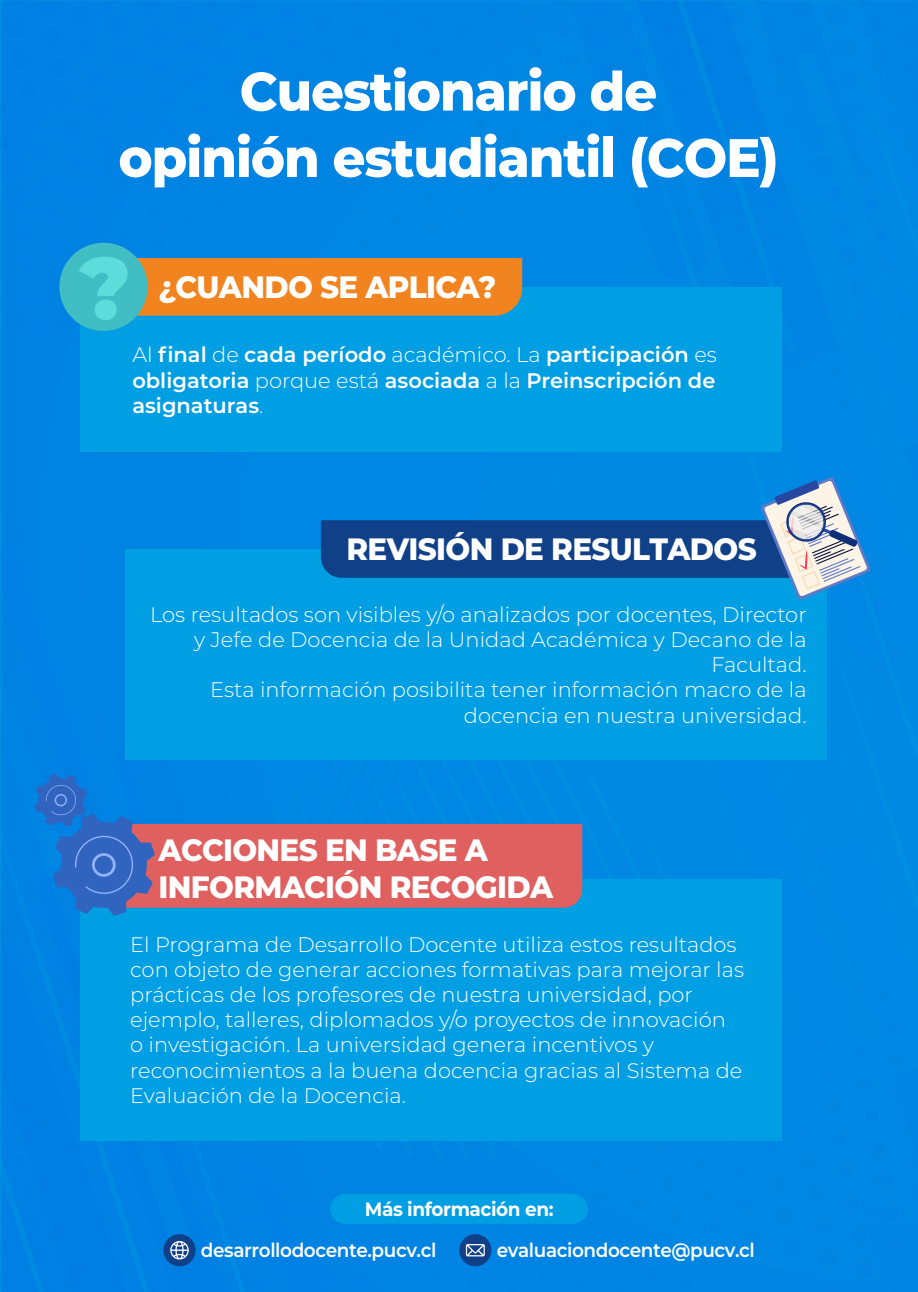
<style>
.page{position:relative;width:918px;height:1292px;background:#fff}
.page>*{position:absolute;margin:0;border:0;box-sizing:border-box;transform-origin:0 0}
.t1{font:800 54px/66.3px "Montserrat";letter-spacing:-.02em;color:#fff;text-align:center;scale:.95 1}
.t2{font:800 30.75px/36.8px "Montserrat";letter-spacing:-.02em;color:#fff;scale:.95 1}
.t3{font:300 21px/25.2px "Montserrat";color:#fff;text-align:right}
.t4{font:600 21px/25.2px "Montserrat";color:#fff;text-align:justify}
.t5{font:600 19.35px "Montserrat";letter-spacing:-.02em;color:#fff;scale:.95 1}
.t6{font:700 19.35px "Montserrat";letter-spacing:-.02em;color:#fff;scale:.95 1}
.s1{font-weight:300}
</style>
<div class="page">
<div style="left:1px;top:1px;width:917px;height:1291px;background:#0084e3"></div>
<div style="left:81px;top:287px;width:701px;height:165px;background:#009fe3"></div>
<div style="left:126px;top:549px;width:701px;height:210px;background:#009fe3"></div>
<div style="left:81px;top:879px;width:701px;height:261px;background:#009fe3"></div>
<div style="left:163px;top:1234px;width:33px;height:32px;background:#0f4088;border-radius:50%"></div>
<div style="left:459px;top:1234px;width:32px;height:32px;background:#0f4088;border-radius:50%"></div>
<svg style="left:466px;top:1244px;width:19px;height:12px"></svg>
<svg style="left:170px;top:1241px;width:19px;height:18px"></svg>
<div style="left:330px;top:1194px;width:258px;height:30px;background:#009fe3;border-radius:15px"></div>
<div style="left:59px;top:243px;width:89px;height:88px;background:#41bec4;border-radius:50%"></div>
<svg style="left:79px;top:257px;width:443px;height:63px"></svg>
<svg style="left:321px;top:477px;width:550px;height:123px"></svg>
<svg style="left:34px;top:774px;width:548px;height:142px;background:#6f71a1"></svg>
<h1 class="t1" style="left:118px;top:55px;width:696px">Cuestionario de<br>opinión estudiantil (COE)</h1>
<h2 class="t2" style="left:159px;top:267px;width:357px">¿CUANDO SE APLICA?</h2>
<p class="t4" style="left:132px;top:341px;width:586px"><span class="s1">Al</span> final <span class="s1">de</span> cada período <span class="s1">académico. La</span> participación <span class="s1">es </span>obligatoria <span class="s1">porque está</span> asociada <span class="s1">a la</span> Preinscripción de asignaturas<span class="s1">.</span></p>
<h2 class="t2" style="left:347px;top:529px;width:433px">REVISIÓN DE RESULTADOS</h2>
<p class="t3" style="left:150px;top:601px;width:658px">Los resultados son visibles y/o analizados por docentes, Director y Jefe de Docencia de la Unidad Académica y Decano de la Facultad.<br>Esta información posibilita tener información macro de la docencia en nuestra universidad.</p>
<h2 class="t2" style="left:159px;top:830px;width:417px">ACCIONES EN BASE A<br>INFORMACIÓN RECOGIDA</h2>
<p class="t3" style="left:130px;top:931px;width:615px;text-align:left">El Programa de Desarrollo Docente utiliza estos resultados con objeto de generar acciones formativas para mejorar las prácticas de los profesores de nuestra universidad, por ejemplo, talleres, diplomados y/o proyectos de innovación o investigación. La universidad genera incentivos y reconocimientos a la buena docencia gracias al Sistema de Evaluación de la Docencia.</p>
<p class="t6" style="left:365px;top:1195px;width:200px">Más información en:</p>
<p class="t5" style="left:201px;top:1237px;width:249px">desarrollodocente.pucv.cl</p>
<p class="t5" style="left:497px;top:1237px;width:273px">evaluaciondocente@pucv.cl</p>
</div>
